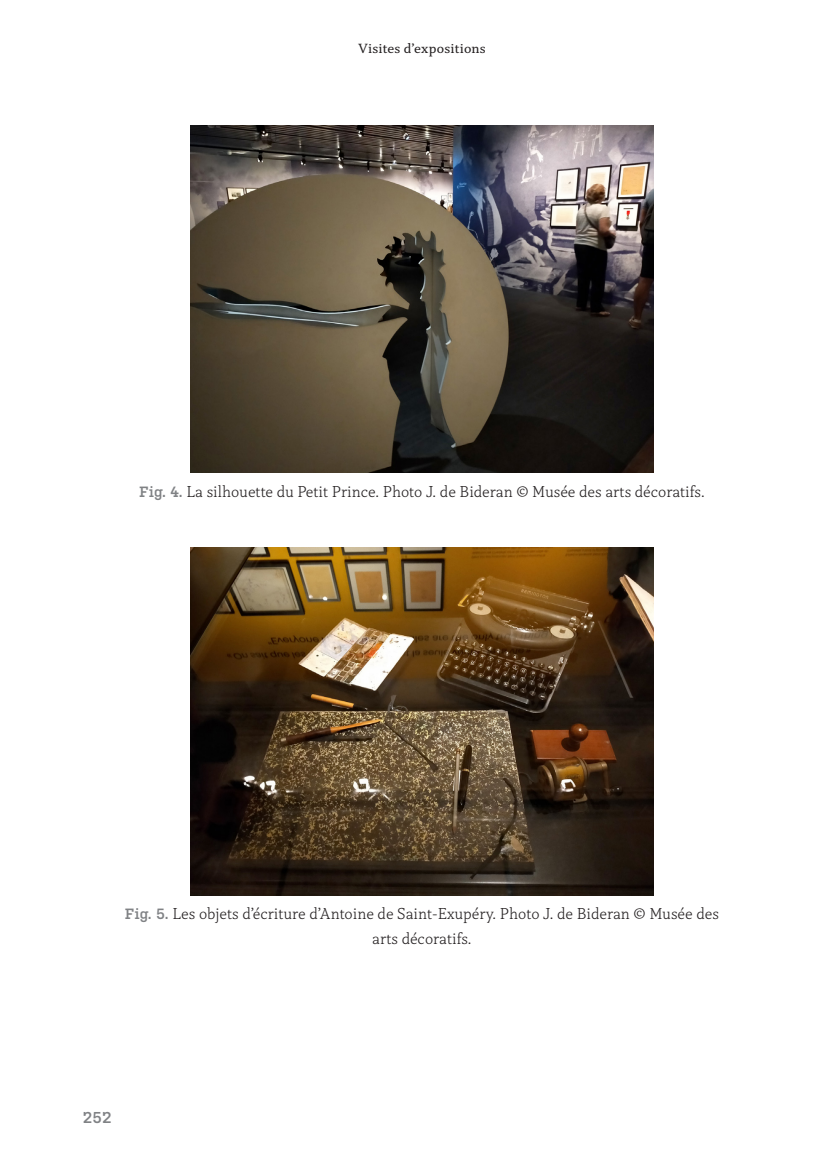
<style>
.page{position:relative;width:819px;height:1166px;background:#fff}
.page>*{position:absolute;margin:0;border:0;box-sizing:border-box;transform-origin:0 0}
.Légende{font:300 16.62px/24.8px "Capitolina";color:#231f20;text-align:center}
.t1{font:600 15.75px "Kulturista";color:#808285}
.Têtière_gauche{font:14px "Capitolina";color:#231f20;scale:1.05 1}
.s1{font-family:"Kulturista";font-weight:600;font-size:14.88px;color:#808285}
</style>
<div class="page">
<img style="left:191px;top:125px;width:462px;height:347px">
<img style="left:191px;top:548px;width:462px;height:347px">
<p class="Têtière_gauche" style="left:358px;top:40px;width:123px">Visites d’expositions</p>
<p class="Légende" style="left:139px;top:479px;width:567px"><span class="s1">Fig. 4.</span> La silhouette du Petit Prince. Photo J. de Bideran © Musée des arts décoratifs.</p>
<p class="Légende" style="left:125px;top:902px;width:595px"><span class="s1">Fig. 5.</span> Les objets d’écriture d’Antoine de Saint-Exupéry. Photo J. de Bideran © Musée des arts décoratifs.</p>
<p class="t1" style="left:83px;top:1108px;width:30px">252</p>
</div>
